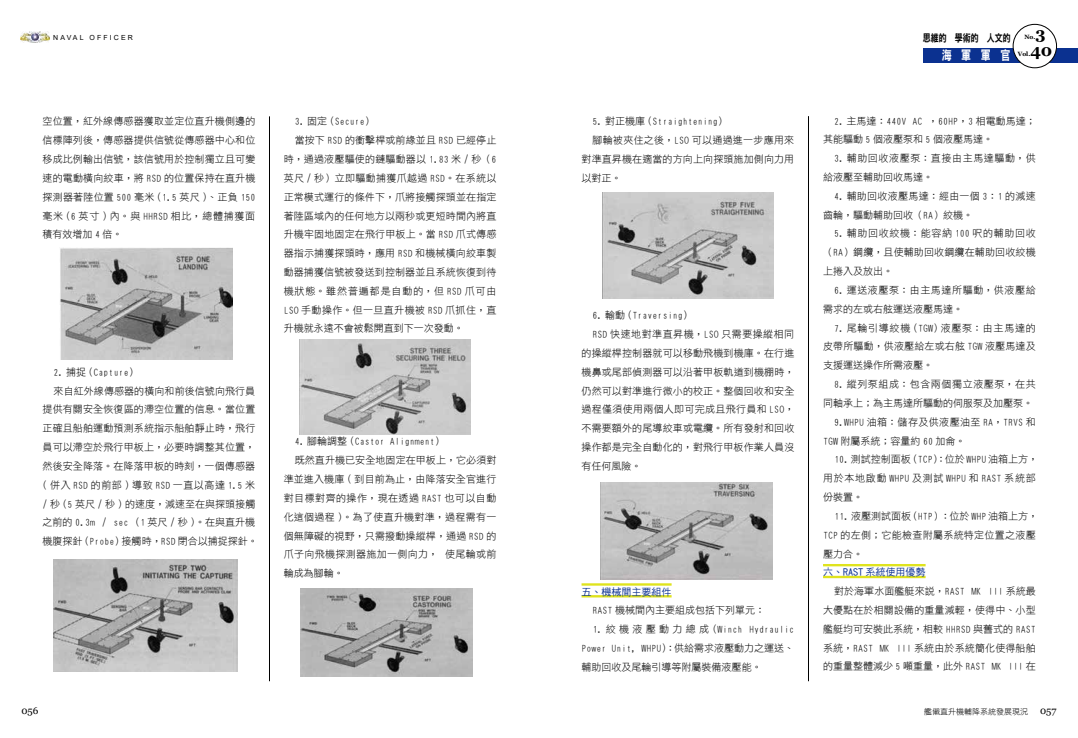
<style>
.page{position:relative;width:1078px;height:738px;background:#fff}
.page>*{position:absolute;margin:0;border:0;box-sizing:border-box;transform-origin:0 0}
.t1{font:700 16.3px "Georgia";color:#000}
.t2{font:13px "DFN Hei XB HK BF";color:#fff;scale:.77 1}
.t3{font:10.4px "DFN Hei XB HK BF";color:#000;scale:.77 1}
.t4{font:10px/18.8px "DF Hei Lt HK BF";letter-spacing:.015em;color:#000;text-align:justify}
.t5{font:10px/18.8px "DF Hei Lt HK BF";letter-spacing:.06em;color:#000}
.t6{font:10px "DF Hei Lt HK BF";letter-spacing:.05em;color:#000}
.t7{font:10px "DF Hei Lt HK BF";letter-spacing:.035em;color:#000}
.t8{font:10px "DF Hei Lt HK BF";letter-spacing:.04em;color:#000}
.t9{font:10px "DF Hei Lt HK BF";letter-spacing:.085em;color:#000}
.t10{font:10px "DF Hei Md HK BF";color:#0b3190}
.t11{font:10px "Georgia";letter-spacing:-.005em;color:#000}
.t12{font:8px "DF Hei Lt HK BF";color:#000}
.t13{font:7px "Arial";letter-spacing:.3em;color:#000}
.t14{font:700 6.1px "Georgia";color:#000}
.s1{font-family:"P Ming Li U"}
</style>
<div class="page">
<div style="left:922px;top:48px;width:155px;height:14px;background:#0b3190"></div>
<div style="left:1012px;top:24px;width:44px;height:44px;background:#fff;border-radius:50%"></div>
<div style="left:1012px;top:24px;width:44px;height:44px;border:1px solid #000;border-radius:50%"></div>
<img style="left:21px;top:31px;width:29px;height:12px">
<hr style="left:581px;top:583px;width:90px;height:2px;background:#dfe31e">
<hr style="left:581px;top:594px;width:90px;height:3px;background:#dfe31e">
<hr style="left:822px;top:563px;width:103px;height:3px;background:#dfe31e">
<hr style="left:822px;top:575px;width:103px;height:2px;background:#dfe31e">
<img style="left:299px;top:339px;width:172px;height:95px">
<img style="left:300px;top:588px;width:172px;height:87px">
<img style="left:602px;top:192px;width:171px;height:106px">
<img style="left:600px;top:482px;width:172px;height:97px">
<img style="left:53px;top:559px;width:184px;height:112px">
<img style="left:60px;top:247px;width:173px;height:112px">
<hr style="left:269px;top:116px;width:1px;height:564px;background:#000">
<hr style="left:808px;top:116px;width:1px;height:564px;background:#000">
<p class="t14" style="left:1024px;top:33px;width:13px">No.</p>
<h1 class="t1" style="left:1035px;top:23px;width:12px">3</h1>
<p class="t14" style="left:1017px;top:50px;width:14px">Vol.</p>
<h1 class="t1" style="left:1030px;top:40px;width:24px">40</h1>
<p class="t13" style="left:53px;top:33px;width:81px">NAVAL OFFICER</p>
<p class="t3" style="left:922px;top:33px;width:116px">思維的 學術的 人文的</p>
<h2 class="t2" style="left:941px;top:48px;width:91px">海軍軍官</h2>
<p class="t4" style="left:43px;top:112px;width:214px">空位置，紅外線傳感器獲取並定位直升機側邊的信標陣列後，傳感器提供信號從傳感器中心和位移成比例輸出信號，該信號用於控制獨立且可變速的電動橫向絞車，將 RSD 的位置保持在直升機探測器著陸位置 500 毫米 (1.5 英尺 )、正負 150毫米 (6 英寸 ) 內。與 HHRSD 相比，總體捕獲面積有效增加 4 倍。</p>
<p class="t4" style="left:54px;top:362px;width:81px">2. 捕捉 (Capture)</p>
<p class="t4" style="left:54px;top:381px;width:203px">來自紅外線傳感器的橫向和前後信號向飛行員</p>
<p class="t4" style="left:43px;top:400px;width:214px">提供有關安全恢復區的滯空位置的信息。當位置</p>
<p class="t4" style="left:43px;top:418px;width:214px">正確且船舶運動預測系統指示船舶靜止時，飛行</p>
<p class="t4" style="left:43px;top:437px;width:214px">員可以滯空於飛行甲板上，必要時調整其位置，</p>
<p class="t4" style="left:43px;top:456px;width:214px">然後安全降落。在降落甲板的時刻，一個傳感器</p>
<p class="t6" style="left:43px;top:479px;width:214px">( 併入 RSD 的前部 ) 導致 RSD 一直以高達 1.5 米</p>
<p class="t4" style="left:43px;top:494px;width:214px">/ 秒 (5 英尺 / 秒 ) 的速度，減速至在與探頭接觸</p>
<p class="t4" style="left:43px;top:512px;width:214px">之前的 0.3m / sec (1 英尺 / 秒 )。在與直升機</p>
<p class="t4" style="left:43px;top:531px;width:217px">機腹探針 (Probe) 接觸時，RSD 閉合以捕捉探針。</p>
<p class="t4" style="left:295px;top:112px;width:76px">3. 固定 (Secure)</p>
<p class="t4" style="left:295px;top:131px;width:203px">當按下 RSD 的衝擊桿或前緣並且 RSD 已經停止</p>
<p class="t4" style="left:283px;top:149px;width:214px">時，通過液壓驅使的鏈驅動器以 1.83 米 / 秒（6</p>
<p class="t4" style="left:283px;top:168px;width:214px">英尺 / 秒）立即驅動捕獲爪越過 RSD。在系統以</p>
<p class="t4" style="left:283px;top:187px;width:214px">正常模式運行的條件下，爪將接觸探頭並在指定</p>
<p class="t4" style="left:283px;top:206px;width:214px">著陸區域內的任何地方以兩秒或更短時間內將直</p>
<p class="t4" style="left:283px;top:225px;width:214px">升機牢固地固定在飛行甲板上。當 RSD 爪式傳感</p>
<p class="t4" style="left:283px;top:243px;width:214px">器指示捕獲探頭時，應用 RSD 和機械橫向絞車製</p>
<p class="t4" style="left:283px;top:262px;width:214px">動器捕獲信號被發送到控制器並且系統恢復到待</p>
<p class="t9" style="left:283px;top:285px;width:214px">機狀態。雖然普遍都是自動的，但 RSD 爪可由</p>
<p class="t7" style="left:283px;top:304px;width:214px">LSO 手動操作。但一旦直升機被 RSD 爪抓住，直</p>
<p class="t4" style="left:283px;top:319px;width:181px">升機就永遠不會被鬆開直到下一次發動。</p>
<p class="t4" style="left:295px;top:431px;width:146px">4. 腳輪調整 (Castor Alignment)</p>
<p class="t4" style="left:295px;top:450px;width:203px">既然直升機已安全地固定在甲板上，它必須對</p>
<p class="t4" style="left:283px;top:469px;width:214px">準並進入機庫 ( 到目前為止，由降落安全官進行</p>
<p class="t6" style="left:283px;top:492px;width:214px">對目標對齊的操作，現在透過 RAST 也可以自動</p>
<p class="t4" style="left:283px;top:507px;width:214px">化這個過程 )。為了使直升機對準，過程需有一</p>
<p class="t4" style="left:283px;top:525px;width:214px">個無障礙的視野，只需撥動操縱桿，通過 RSD 的</p>
<p class="t7" style="left:283px;top:549px;width:214px">爪子向飛機探測器施加一側向力， 使尾輪或前</p>
<p class="t4" style="left:283px;top:563px;width:61px">輪成為腳輪。</p>
<p class="t4" style="left:592px;top:112px;width:131px">5. 對正機庫 (Straightening)</p>
<p class="t4" style="left:592px;top:131px;width:203px">腳輪被夾住之後，LSO 可以通過進一步應用來</p>
<p class="t4" style="left:581px;top:149px;width:214px">對準直昇機在適當的方向上向探頭施加側向力用</p>
<p class="t4" style="left:581px;top:168px;width:41px">以對正。</p>
<p class="t4" style="left:592px;top:306px;width:96px">6. 輸動 (Traversing)</p>
<p class="t6" style="left:592px;top:329px;width:203px">RSD 快速地對準直昇機，LSO 只需要操縱相同</p>
<p class="t4" style="left:581px;top:343px;width:214px">的操縱桿控制器就可以移動飛機到機庫。在行進</p>
<p class="t4" style="left:581px;top:362px;width:214px">機鼻或尾部偵測器可以沿著甲板軌道到機棚時，</p>
<p class="t4" style="left:581px;top:381px;width:214px">仍然可以對準進行微小的校正。整個回收和安全</p>
<p class="t4" style="left:581px;top:400px;width:214px">過程僅須使用兩個人即可完成且飛行員和 LSO，</p>
<p class="t4" style="left:581px;top:418px;width:214px">不需要額外的尾導絞車或電纜。所有發射和回收</p>
<p class="t4" style="left:581px;top:437px;width:214px">操作都是完全自動化的，對飛行甲板作業人員沒</p>
<p class="t4" style="left:581px;top:456px;width:61px">有任何風險。</p>
<p class="t10" style="left:581px;top:586px;width:91px">五、機械間主要組件</p>
<p class="t4" style="left:592px;top:600px;width:174px">RAST 機械間內主要組成包括下列單元：</p>
<p class="t4" style="left:581px;top:619px;width:214px;text-indent:11px">1. 絞機液壓動力總成 (Winch Hydraulic Power Unit, WHPU)：供給需求液壓動力之運送、輔助回收及尾輪引導等附屬裝備液壓能。</p>
<p class="t4" style="left:822px;top:111px;width:214px;text-indent:11px">2. 主馬達：440V AC ，60HP，3 相電動馬達；其能驅動 5 個液壓泵和 5 個液壓馬達。</p>
<p class="t5" style="left:822px;top:149px;width:214px;text-indent:11px">3. 輔助回收液壓泵：直接由主馬達驅動，供給液壓至輔助回收馬達。</p>
<p class="t4" style="left:822px;top:186px;width:214px;text-indent:11px">4. 輔助回收液壓馬達：經由一個 3：1 的減速齒輪，驅動輔助回收（RA）絞機。</p>
<p class="t4" style="left:822px;top:224px;width:214px;text-indent:11px">5. 輔助回收絞機：能容納 100 呎的輔助回收（RA）鋼纜，且使輔助回收鋼纜在輔助回收絞機上捲入及放出。</p>
<p class="t5" style="left:822px;top:280px;width:214px;text-indent:11px">6. 運送液壓泵：由主馬達所驅動，供液壓給需求的左或右舷運送液壓馬達。</p>
<p class="t4" style="left:822px;top:318px;width:214px;text-indent:11px">7. 尾輪引導絞機 (TGW) 液壓泵：由主馬達的皮帶所驅動，供液壓給左或右舷 TGW 液壓馬達及支援運送操作所需液壓。</p>
<p class="t5" style="left:833px;top:374px;width:203px">8. 縱列泵組成：包含兩個獨立液壓泵，在共</p>
<p class="t4" style="left:822px;top:393px;width:212px">同軸承上；為主馬達所驅動的伺服泵及加壓泵。</p>
<p class="t8" style="left:833px;top:416px;width:203px">9.WHPU 油箱：儲存及供液壓油至 RA，TRVS 和</p>
<p class="t4" style="left:822px;top:431px;width:144px">TGW 附屬系統；容量約 60 加侖。</p>
<p class="t4" style="left:822px;top:449px;width:217px;text-align:left;text-indent:11px">10. 測試控制面板 (TCP)：位於 WHPU 油箱上方，用於本地啟動 WHPU 及測試 WHPU 和 RAST 系統部份裝置。</p>
<p class="t4" style="left:822px;top:506px;width:217px;text-align:left;text-indent:11px">11. 液壓測試面板 (HTP）：位於 WHP 油箱上方，<br>TCP 的左側；它能檢查附屬系統特定位置之液壓壓力合。</p>
<p class="t10" style="left:822px;top:567px;width:104px">六、RAST 系統使用優勢</p>
<p class="t4" style="left:822px;top:581px;width:214px;text-indent:11px">對於海軍水面艦艇來說，RAST MK III 系統最大優點在於相關設備的重量減輕，使得中、小型艦艇均可安裝此系統，相較 HHRSD 與舊式的 RAST系統，RAST MK III 系統由於系統簡化使得船舶的重量整體減少 5 噸重量，此外 RAST MK III 在</p>
<p class="t11" style="left:21px;top:703px;width:19px">056</p>
<p class="t11" style="left:1039px;top:703px;width:18px">057</p>
<p class="t12" style="left:923px;top:707px;width:105px">艦<span class="s1">儎</span>直升機輔降系統發展現況</p>
</div>
